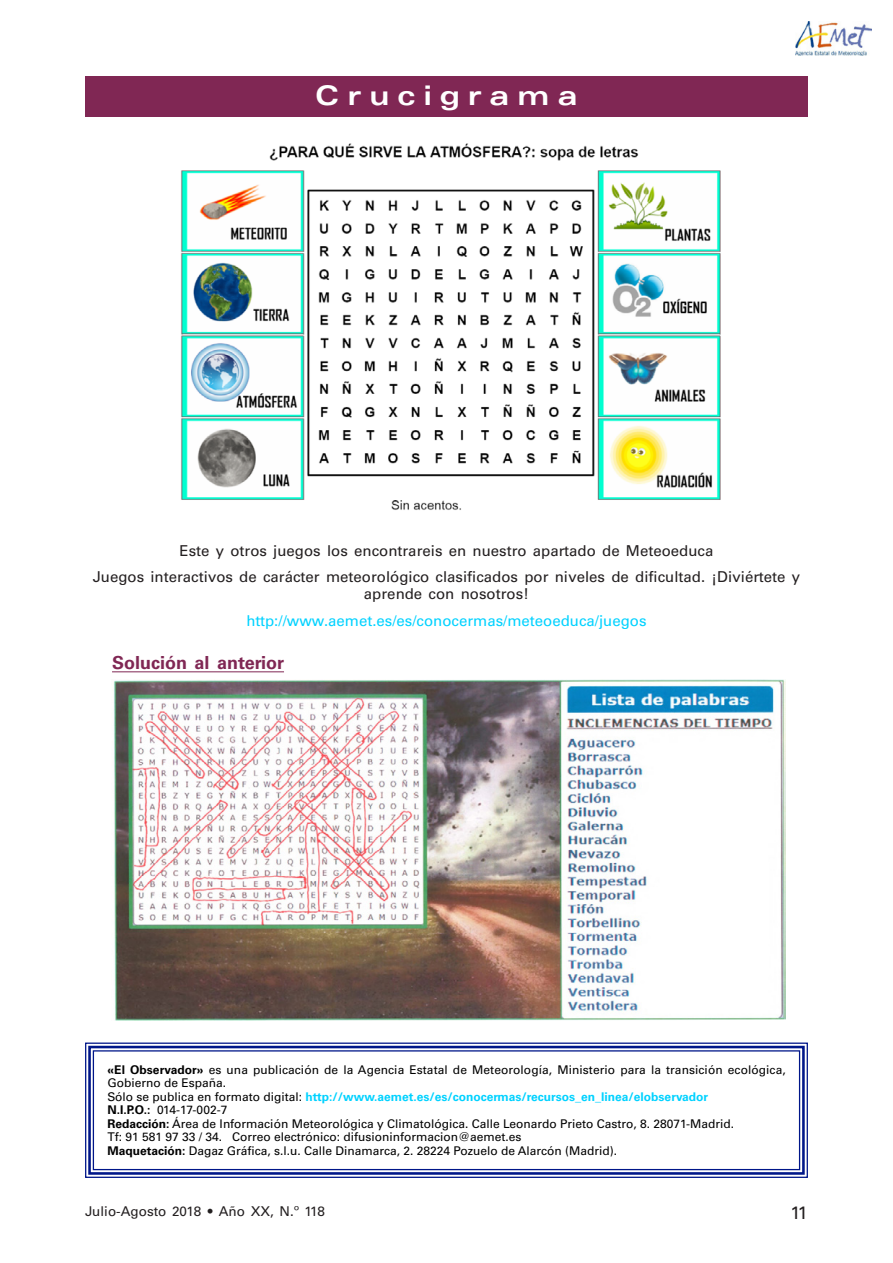
<style>
.page{position:relative;width:893px;height:1263px;background:#fff}
.page>*{position:absolute;margin:0;border:0;box-sizing:border-box;transform-origin:0 0}
._04_SUM_TIT{font:700 expanded 27px "Univers LT Std";letter-spacing:.3em;color:#fff}
._02_LAD2{font:700 18px "Univers LT Std";color:#802754}
.PM_Pag{font:18px "Univers LT Std";color:#231f20}
._00{font:15px/17.2px "Univers LT Std";color:#231f20;text-align:center}
._00-2{font:15px "Univers LT Std";color:#00d2ff}
.PM_Fecha{font:13.5px "Univers LT Std";color:#231f20}
.PM_Faldón{font:12px/13.5px "Univers LT Std";color:#000}
.PM_Faldón-2{font:700 12px "Univers LT Std";color:#00d2ff}
.s1{font-weight:700}
.s2{font-weight:400;color:#000}
</style>
<div class="page">
<img style="left:795px;top:21px;width:77px;height:34px">
<svg style="left:85px;top:1042px;width:723px;height:136px"></svg>
<div style="left:88px;top:1046px;width:717px;height:129px;border:3px solid #001689"></div>
<div style="left:93px;top:1050px;width:707px;height:120px;border:1px solid #001689"></div>
<div style="left:85px;top:76px;width:723px;height:41px;background:#802754"></div>
<hr style="left:112px;top:671px;width:172px;height:1px;background:#802754">
<img style="left:181px;top:143px;width:540px;height:367px">
<img style="left:114px;top:680px;width:671px;height:340px">
<p class="_04_SUM_TIT" style="left:315px;top:80px;width:264px">Crucigrama</p>
<p class="_00" style="left:180px;top:542px;width:535px">Este y otros juegos los encontrareis en nuestro apartado de Meteoeduca</p>
<p class="_00" style="left:93px;top:568px;width:709px">Juegos interactivos de carácter meteorológico clasificados por niveles de dificultad. ¡Diviértete y aprende con nosotros!</p>
<p class="_00-2" style="left:246px;top:611px;width:402px">http://www.aemet.es/es/conocermas/meteoeduca/juegos</p>
<p class="_02_LAD2" style="left:112px;top:652px;width:173px">Solución al anterior</p>
<p class="PM_Faldón" style="left:108px;top:1063px;width:680px"><span class="s1">«El Observador»</span> es una publicación de la Agencia Estatal de Meteorología, Ministerio para la transición ecológica,<br>Gobierno de España.</p>
<p class="PM_Faldón-2" style="left:108px;top:1089px;width:602px"><span class="s2">Sólo se publica en formato digital:</span> http://www.aemet.es/es/conocermas/recursos_en_linea/elobservador</p>
<p class="PM_Faldón" style="left:108px;top:1103px;width:121px"><span class="s1">N.I.P.O.:</span> 014-17-002-7</p>
<p class="PM_Faldón" style="left:108px;top:1117px;width:628px"><span class="s1">Redacción:</span> Área de Información Meteorológica y Climatológica. Calle Leonardo Prieto Castro, 8. 28071-Madrid.</p>
<p class="PM_Faldón" style="left:108px;top:1130px;width:415px">Tf: 91 581 97 33 / 34. Correo electrónico: difusioninformacion@aemet.es</p>
<p class="PM_Faldón" style="left:108px;top:1144px;width:511px"><span class="s1">Maquetación:</span> Dagaz Gráfica, s.l.u. Calle Dinamarca, 2. 28224 Pozuelo de Alarcón (Madrid).</p>
<p class="PM_Fecha" style="left:85px;top:1203px;width:241px">Julio-Agosto 2018 • Año XX, N.º 118</p>
<p class="PM_Pag" style="left:790px;top:1202px;width:19px">11</p>
</div>
